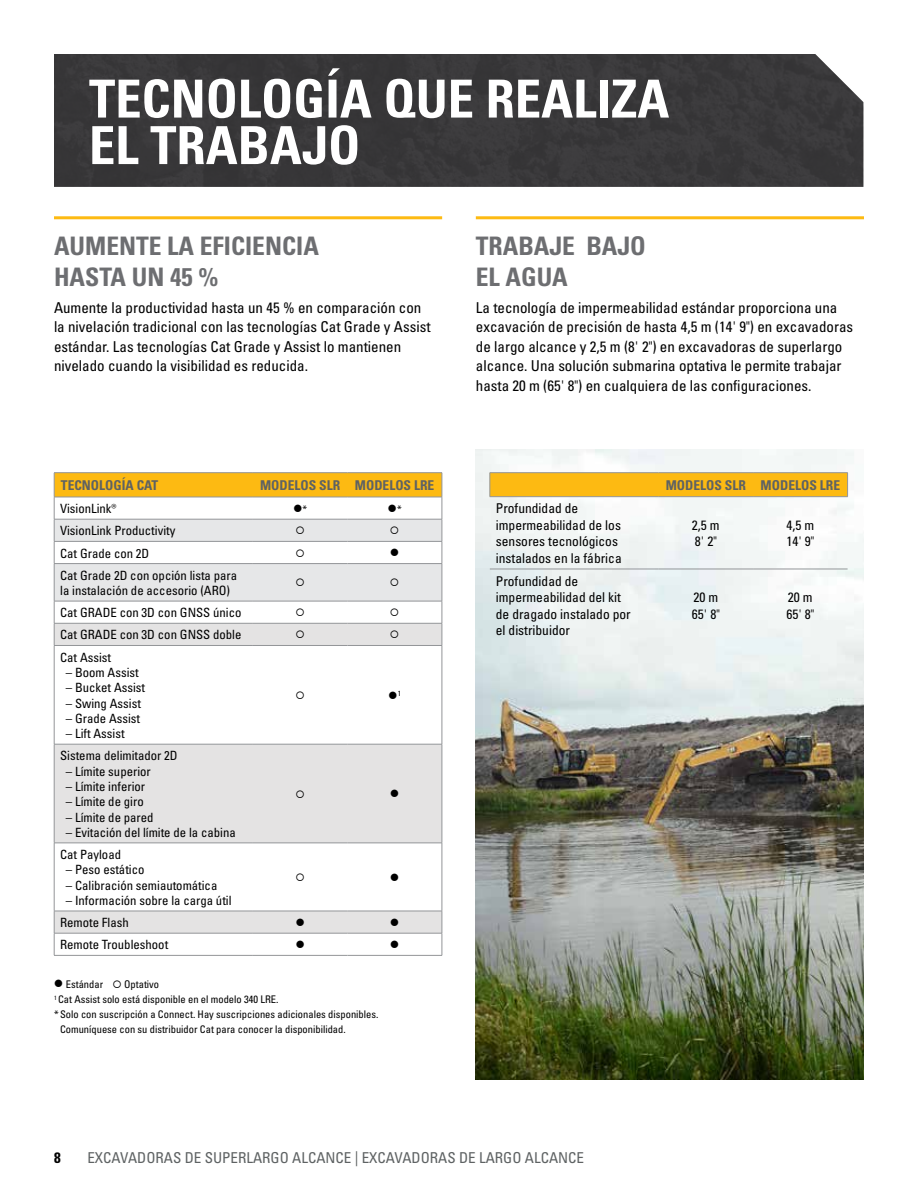
<style>
.page{position:relative;width:918px;height:1188px;background:#fff}
.page>*{position:absolute;margin:0;border:0;box-sizing:border-box;transform-origin:0 0}
.t1{font:52.5px/46.5px "Univers LTCYR 67 Bold Cond";color:#fff}
.t2{font:25.5px/30.6px "Univers LTCYR 67 Bold Cond";color:#6d6e71}
.t3{font:condensed 15px/19.5px "Univers LTCYR 57";color:#000}
.t4{font:condensed 15px "Univers LTCYR 57";color:#5e6263}
.t5{font:15px "Univers LTCYR 67 Bold Cond";color:#000}
.t6{font:condensed 13.5px/16.5px "Univers LTCYR 57";color:#000}
.t7{font:13.5px "Univers LTCYR 67 Bold Cond";color:#5e6263}
.t8{font:condensed 12.75px/15.3px "Univers LTCYR 57";color:#000}
.t9{font:12.75px "Wingdings";color:#000}
.t10{font:condensed 10.5px "Univers LTCYR 57";color:#000}
.t11{font:condensed 7.5px "Univers LTCYR 57";color:#000}
</style>
<div class="page">
<img style="left:476px;top:449px;width:388px;height:631px">
<div style="left:54px;top:54px;width:809px;height:133px;background:#383739"></div>
<hr style="left:54px;top:216px;width:388px;height:3px;background:#fdba12">
<hr style="left:476px;top:216px;width:388px;height:3px;background:#fdba12">
<hr style="left:490px;top:569px;width:169px;height:1px;background:#939598">
<hr style="left:659px;top:569px;width:94px;height:1px;background:#939598">
<hr style="left:753px;top:569px;width:95px;height:1px;background:#939598">
<hr style="left:490px;top:472px;width:169px;height:1px;background:#939598">
<hr style="left:659px;top:472px;width:94px;height:1px;background:#939598">
<hr style="left:753px;top:472px;width:95px;height:1px;background:#939598">
<div style="left:490px;top:473px;width:358px;height:23px;background:#fdba12"></div>
<hr style="left:490px;top:496px;width:169px;height:1px;background:#939598">
<hr style="left:659px;top:496px;width:94px;height:1px;background:#939598">
<hr style="left:753px;top:496px;width:95px;height:1px;background:#939598">
<svg style="left:55px;top:646px;width:387px;height:287px"></svg>
<hr style="left:54px;top:645px;width:199px;height:1px;background:#939598">
<hr style="left:54px;top:646px;width:1px;height:98px;background:#939598">
<hr style="left:253px;top:645px;width:94px;height:1px;background:#939598">
<hr style="left:347px;top:645px;width:95px;height:1px;background:#939598">
<hr style="left:442px;top:646px;width:1px;height:98px;background:#939598">
<hr style="left:54px;top:744px;width:199px;height:1px;background:#939598">
<hr style="left:54px;top:744px;width:1px;height:99px;background:#939598">
<hr style="left:253px;top:744px;width:94px;height:1px;background:#939598">
<hr style="left:347px;top:744px;width:95px;height:1px;background:#939598">
<hr style="left:442px;top:744px;width:1px;height:99px;background:#939598">
<hr style="left:54px;top:843px;width:199px;height:1px;background:#939598">
<hr style="left:54px;top:843px;width:1px;height:68px;background:#939598">
<hr style="left:253px;top:843px;width:94px;height:1px;background:#939598">
<hr style="left:347px;top:843px;width:95px;height:1px;background:#939598">
<hr style="left:442px;top:843px;width:1px;height:68px;background:#939598">
<hr style="left:54px;top:911px;width:199px;height:1px;background:#939598">
<hr style="left:253px;top:911px;width:94px;height:1px;background:#939598">
<hr style="left:347px;top:911px;width:95px;height:1px;background:#939598">
<hr style="left:54px;top:933px;width:199px;height:1px;background:#939598">
<svg style="left:54px;top:911px;width:1px;height:44px"></svg>
<hr style="left:253px;top:933px;width:94px;height:1px;background:#939598">
<hr style="left:347px;top:933px;width:95px;height:1px;background:#939598">
<svg style="left:442px;top:911px;width:1px;height:44px"></svg>
<hr style="left:54px;top:955px;width:199px;height:1px;background:#939598">
<hr style="left:253px;top:955px;width:94px;height:1px;background:#939598">
<hr style="left:347px;top:955px;width:95px;height:1px;background:#939598">
<hr style="left:347px;top:472px;width:95px;height:1px;background:#939598">
<hr style="left:54px;top:472px;width:199px;height:1px;background:#939598">
<hr style="left:253px;top:472px;width:94px;height:1px;background:#939598">
<svg style="left:54px;top:473px;width:389px;height:172px"></svg>
<svg style="left:296px;top:691px;width:8px;height:8px"></svg>
<svg style="left:296px;top:790px;width:8px;height:8px"></svg>
<svg style="left:296px;top:873px;width:8px;height:8px"></svg>
<h1 class="t1" style="left:89px;top:75px;width:582px">TECNOLOGÍA QUE REALIZA<br>EL TRABAJO</h1>
<h2 class="t2" style="left:54px;top:230px;width:266px">AUMENTE LA EFICIENCIA<br>HASTA UN 45 %</h2>
<p class="t3" style="left:54px;top:298px;width:378px">Aumente la productividad hasta un 45 % en comparación con la nivelación tradicional con las tecnologías Cat Grade y Assist estándar. Las tecnologías Cat Grade y Assist lo mantienen nivelado cuando la visibilidad es reducida.</p>
<p class="t7" style="left:61px;top:477px;width:99px">TECNOLOGÍA CAT</p>
<p class="t7" style="left:260px;top:477px;width:176px">MODELOS SLR MODELOS LRE</p>
<p class="t8" style="left:60px;top:501px;width:58px">VisionLink®</p>
<p class="t10" style="left:293px;top:503px;width:16px">●*</p>
<p class="t10" style="left:388px;top:503px;width:16px">●*</p>
<p class="t8" style="left:60px;top:523px;width:117px">VisionLink Productivity</p>
<p class="t8" style="left:60px;top:545px;width:91px">Cat Grade con 2D</p>
<p class="t9" style="left:390px;top:546px;width:11px">●</p>
<p class="t8" style="left:60px;top:567px;width:179px">Cat Grade 2D con opción lista para la instalación de accesorio (ARO)</p>
<p class="t8" style="left:60px;top:605px;width:183px">Cat GRADE con 3D con GNSS único</p>
<p class="t8" style="left:60px;top:627px;width:183px">Cat GRADE con 3D con GNSS doble</p>
<p class="t8" style="left:60px;top:649px;width:52px">Cat Assist</p>
<p class="t8" style="left:66px;top:664px;width:74px">– Boom Assist</p>
<p class="t8" style="left:66px;top:680px;width:81px">– Bucket Assist</p>
<p class="t8" style="left:66px;top:695px;width:77px">– Swing Assist</p>
<p class="t8" style="left:66px;top:710px;width:76px">– Grade Assist</p>
<p class="t8" style="left:66px;top:726px;width:60px">– Lift Assist</p>
<p class="t11" style="left:388px;top:688px;width:14px">●1</p>
<p class="t8" style="left:60px;top:748px;width:119px">Sistema delimitador 2D</p>
<p class="t8" style="left:66px;top:763px;width:86px">– Límite superior</p>
<p class="t8" style="left:66px;top:778px;width:81px">– Límite inferior</p>
<p class="t8" style="left:66px;top:794px;width:79px">– Límite de giro</p>
<p class="t8" style="left:66px;top:809px;width:89px">– Límite de pared</p>
<p class="t8" style="left:66px;top:824px;width:171px">– Evitación del límite de la cabina</p>
<p class="t8" style="left:60px;top:847px;width:62px">Cat Payload</p>
<p class="t8" style="left:66px;top:862px;width:80px">– Peso estático</p>
<p class="t8" style="left:66px;top:877px;width:153px">– Calibración semiautomática</p>
<p class="t8" style="left:66px;top:892px;width:167px">– Información sobre la carga útil</p>
<p class="t9" style="left:390px;top:787px;width:11px">●</p>
<p class="t9" style="left:390px;top:870px;width:11px">●</p>
<p class="t8" style="left:60px;top:915px;width:70px">Remote Flash</p>
<p class="t9" style="left:295px;top:916px;width:11px">●</p>
<p class="t9" style="left:390px;top:916px;width:11px">●</p>
<p class="t8" style="left:60px;top:937px;width:110px">Remote Troubleshoot</p>
<p class="t9" style="left:295px;top:938px;width:11px">●</p>
<p class="t9" style="left:390px;top:938px;width:11px">●</p>
<p class="t10" style="left:54px;top:978px;width:107px">● Estándar ○ Optativo</p>
<p class="t10" style="left:54px;top:993px;width:226px"><sup>1</sup> Cat Assist solo está disponible en el modelo 340 LRE.</p>
<p class="t10" style="left:54px;top:1008px;width:326px">*Solo con suscripción a Connect. Hay suscripciones adicionales disponibles.</p>
<p class="t10" style="left:60px;top:1023px;width:287px">Comuníquese con su distribuidor Cat para conocer la disponibilidad.</p>
<h2 class="t2" style="left:476px;top:230px;width:171px">TRABAJE BAJO<br>EL AGUA</h2>
<p class="t3" style="left:476px;top:298px;width:379px">La tecnología de impermeabilidad estándar proporciona una excavación de precisión de hasta 4,5 m (14' 9") en excavadoras de largo alcance y 2,5 m (8' 2") en excavadoras de superlargo alcance. Una solución submarina optativa le permite trabajar hasta 20 m (65' 8") en cualquiera de las configuraciones.</p>
<p class="t6" style="left:496px;top:500px;width:127px">Profundidad de impermeabilidad de los sensores tecnológicos instalados en la fábrica</p>
<p class="t6" style="left:496px;top:572px;width:136px">Profundidad de impermeabilidad del kit de dragado instalado por el distribuidor</p>
<p class="t7" style="left:666px;top:477px;width:176px">MODELOS SLR MODELOS LRE</p>
<p class="t6" style="left:692px;top:517px;width:29px">2,5 m<br>8' 2"</p>
<p class="t6" style="left:786px;top:517px;width:29px">4,5 m<br>14' 9"</p>
<p class="t6" style="left:692px;top:589px;width:29px">20 m<br>65' 8"</p>
<p class="t6" style="left:786px;top:589px;width:29px">20 m<br>65' 8"</p>
<p class="t5" style="left:54px;top:1148px;width:8px">8</p>
<p class="t4" style="left:87px;top:1148px;width:498px">EXCAVADORAS DE SUPERLARGO ALCANCE | EXCAVADORAS DE LARGO ALCANCE</p>
</div>
